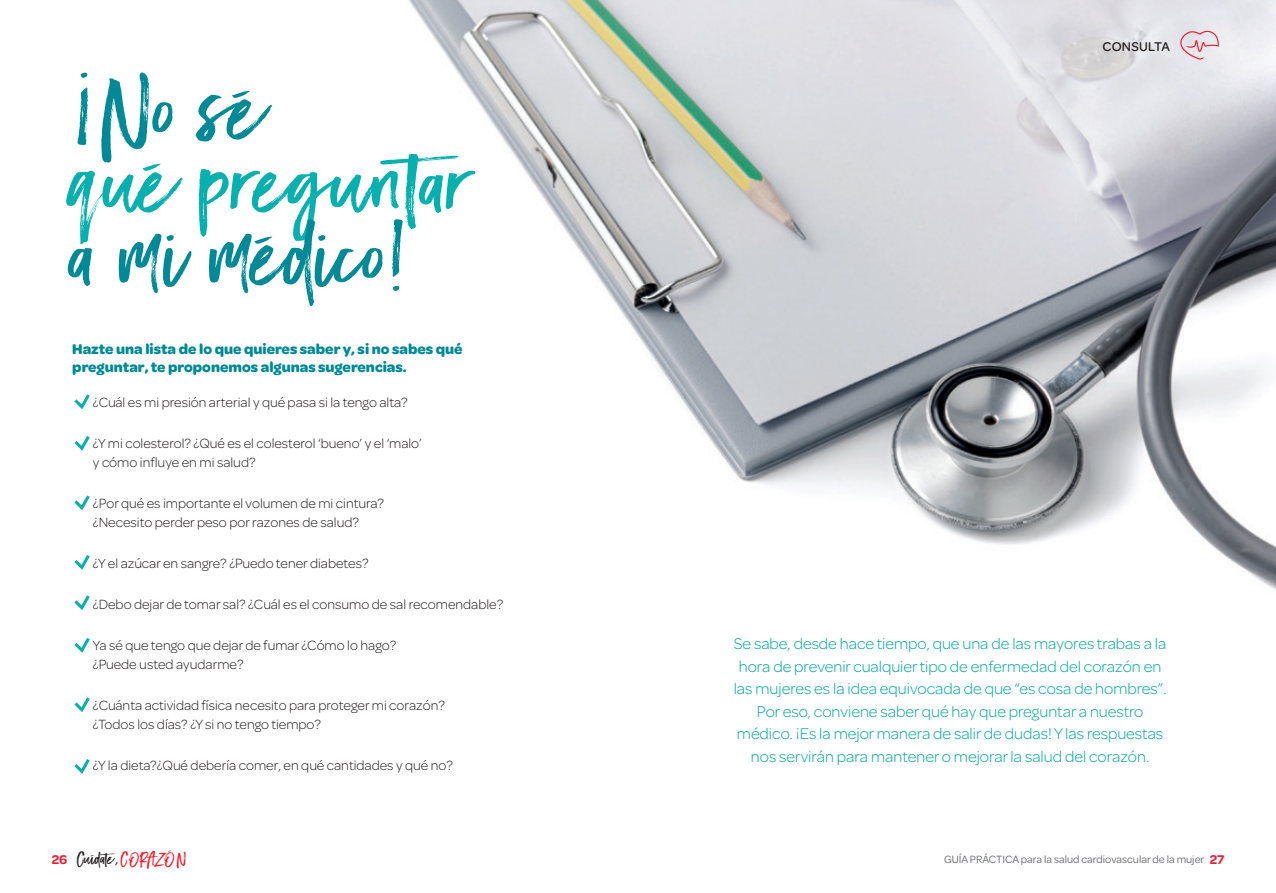
<style>
.page{position:relative;width:1276px;height:893px;background:#fff}
.page>*{position:absolute;margin:0;border:0;box-sizing:border-box;transform-origin:0 0}
.titulo_base{font:81px/72.9px "Black Diamond";color:#008a97;scale:1.2 1}
.Intro{font:300 16.5px/22.5px "Omnes";color:#00a99d;text-align:center}
.Subtitulo{font:700 15px/18px "Omnes";color:#008a97}
.t1{font:15px "Black Diamond";color:#231f20;scale:1.2 1}
.Bodycopy{font:300 14.25px/19.5px "Omnes";color:#231f20}
.t2{font:500 13.5px "Omnes";letter-spacing:.02em;color:#231f20}
.t3{font:600 13.5px "Omnes";color:#ee1b2c}
.t4{font:11.25px "Omnes";color:#6c6d70}
.s1{color:#05b0ae}
.s2{font-family:"Omnes";font-weight:600;font-size:13.5px;color:#ee1b2c}
.s3{color:#ee1b2c}
</style>
<div class="page">
<img style="left:408px;top:0;width:868px;height:590px">
<svg style="left:1180px;top:31px;width:38px;height:29px"></svg>
<svg style="left:74px;top:394px;width:16px;height:16px"></svg>
<svg style="left:74px;top:555px;width:16px;height:15px"></svg>
<svg style="left:74px;top:495px;width:16px;height:16px"></svg>
<svg style="left:74px;top:436px;width:16px;height:15px"></svg>
<svg style="left:74px;top:595px;width:16px;height:15px"></svg>
<svg style="left:74px;top:638px;width:16px;height:15px"></svg>
<svg style="left:74px;top:697px;width:16px;height:16px"></svg>
<svg style="left:74px;top:759px;width:16px;height:15px"></svg>
<p class="titulo_base" style="left:74px;top:69px;width:346px">¡No sé<br><span class="s1">qué preguntar </span>a mi médico!</p>
<p class="Subtitulo" style="left:72px;top:340px;width:392px">Hazte una lista de lo que quieres saber y, si no sabes qué preguntar, te proponemos algunas sugerencias.</p>
<p class="Bodycopy" style="left:93px;top:392px;width:316px">¿Cuál es mi presión arterial y qué pasa si la tengo alta?</p>
<p class="Bodycopy" style="left:93px;top:432px;width:330px">¿Y mi colesterol? ¿Qué es el colesterol ‘bueno’ y el ‘malo’ y cómo influye en mi salud?</p>
<p class="Bodycopy" style="left:93px;top:493px;width:292px">¿Por qué es importante el volumen de mi cintura? ¿Necesito perder peso por razones de salud?</p>
<p class="Bodycopy" style="left:93px;top:553px;width:277px">¿Y el azúcar en sangre? ¿Puedo tener diabetes?</p>
<p class="Bodycopy" style="left:93px;top:594px;width:412px">¿Debo dejar de tomar sal? ¿Cuál es el consumo de sal recomendable?</p>
<p class="Bodycopy" style="left:93px;top:634px;width:305px">Ya sé que tengo que dejar de fumar ¿Cómo lo hago? ¿Puede usted ayudarme?</p>
<p class="Bodycopy" style="left:93px;top:695px;width:353px">¿Cuánta actividad física necesito para proteger mi corazón? ¿Todos los días? ¿Y si no tengo tiempo?</p>
<p class="Bodycopy" style="left:93px;top:755px;width:361px">¿Y la dieta?¿Qué debería comer, en qué cantidades y qué no?</p>
<p class="t2" style="left:1102px;top:37px;width:69px">CONSULTA</p>
<p class="Intro" style="left:733px;top:632px;width:434px">Se sabe, desde hace tiempo, que una de las mayores trabas a la hora de prevenir cualquier tipo de enfermedad del corazón en las mujeres es la idea equivocada de que “es cosa de hombres”.<br>Por eso, conviene saber qué hay que preguntar a nuestro médico. ¡Es la mejor manera de salir de dudas! Y las respuestas nos servirán para mantener o mejorar la salud del corazón.</p>
<p class="t1" style="left:52px;top:849px;width:114px"><span class="s2">26</span> Cuídate,<span class="s3">CORAZÓN</span></p>
<p class="t4" style="left:944px;top:852px;width:262px">GUÍA PRÁCTICA para la salud cardiovascular de la mujer</p>
<p class="t3" style="left:1209px;top:850px;width:16px">27</p>
</div>
